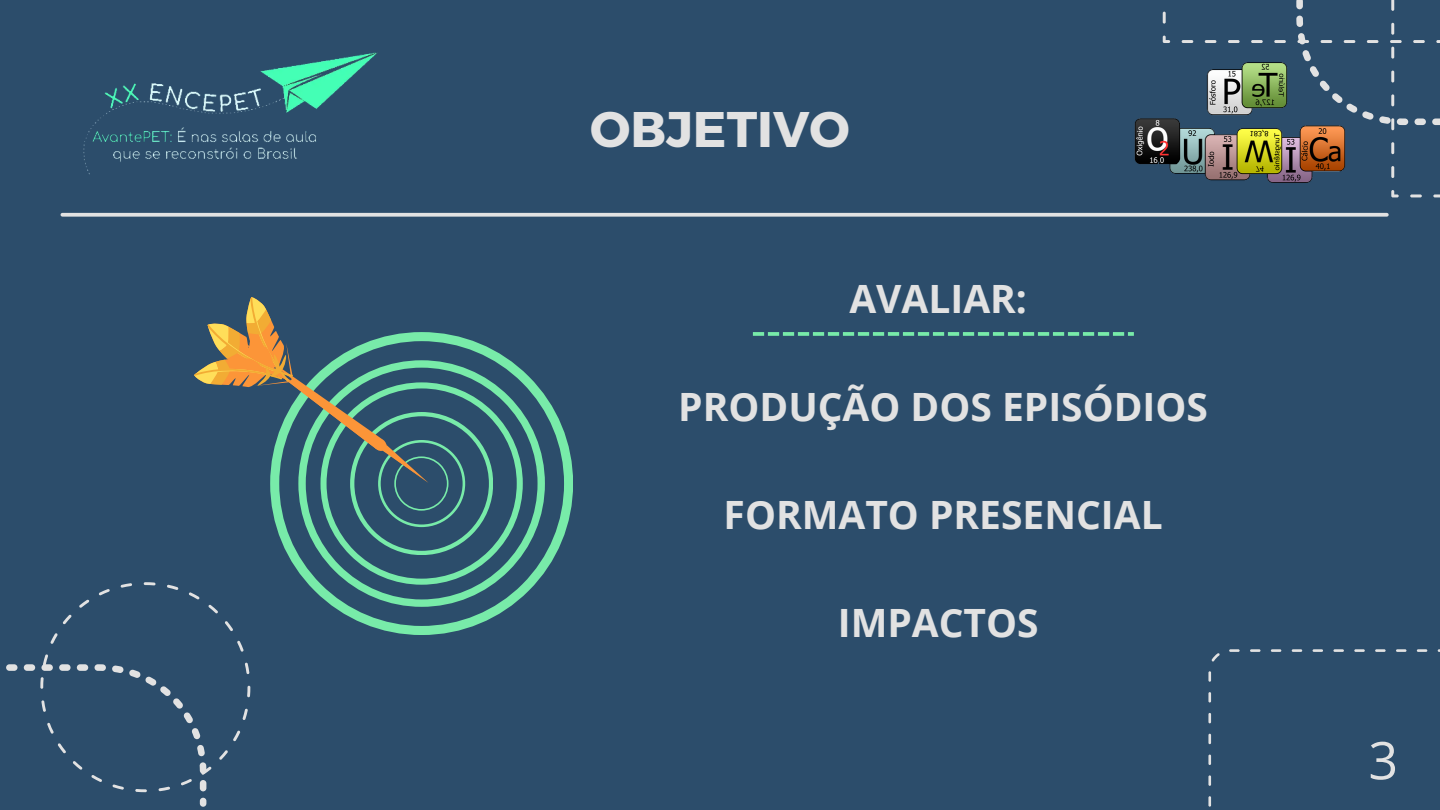
<style>
.page{position:relative;width:1440px;height:810px;background:#2c4d6b}
.page>*{position:absolute;margin:0;border:0;box-sizing:border-box;transform-origin:0 0}
.t1{font:52px "Open Sans";color:#e2e2e2}
.t2{font:700 50px "Montserrat";color:#e2e2e2}
.t3{font:700 39px "Open Sans";color:#e2e2e2}
</style>
<div class="page">
<img style="left:1134px;top:118px;width:29px;height:47px">
<svg style="left:62px;top:213px;width:1325px;height:4px;background:#d0d4d6"></svg>
<div style="left:200px;top:798px;width:6px;height:9px;background:#e2e2e2;border-radius:3px"></div>
<svg style="left:1163px;top:0;width:277px;height:197px"></svg>
<img style="left:83px;top:52px;width:294px;height:123px">
<svg style="left:1208px;top:649px;width:232px;height:158px"></svg>
<svg style="left:753px;top:332px;width:381px;height:4px"></svg>
<svg style="left:545px;top:396px;width:28px;height:176px"></svg>
<svg style="left:523px;top:371px;width:22px;height:225px"></svg>
<svg style="left:6px;top:297px;width:517px;height:495px"></svg>
<p class="t2" style="left:590px;top:97px;width:261px">OBJETIVO</p>
<p class="t3" style="left:849px;top:271px;width:179px">AVALIAR:</p>
<p class="t3" style="left:678px;top:379px;width:531px">PRODUÇÃO DOS EPISÓDIOS</p>
<p class="t3" style="left:724px;top:487px;width:441px">FORMATO PRESENCIAL</p>
<p class="t3" style="left:838px;top:595px;width:202px">IMPACTOS</p>
<h1 class="t1" style="left:1368px;top:724px;width:31px">3</h1>
</div>
